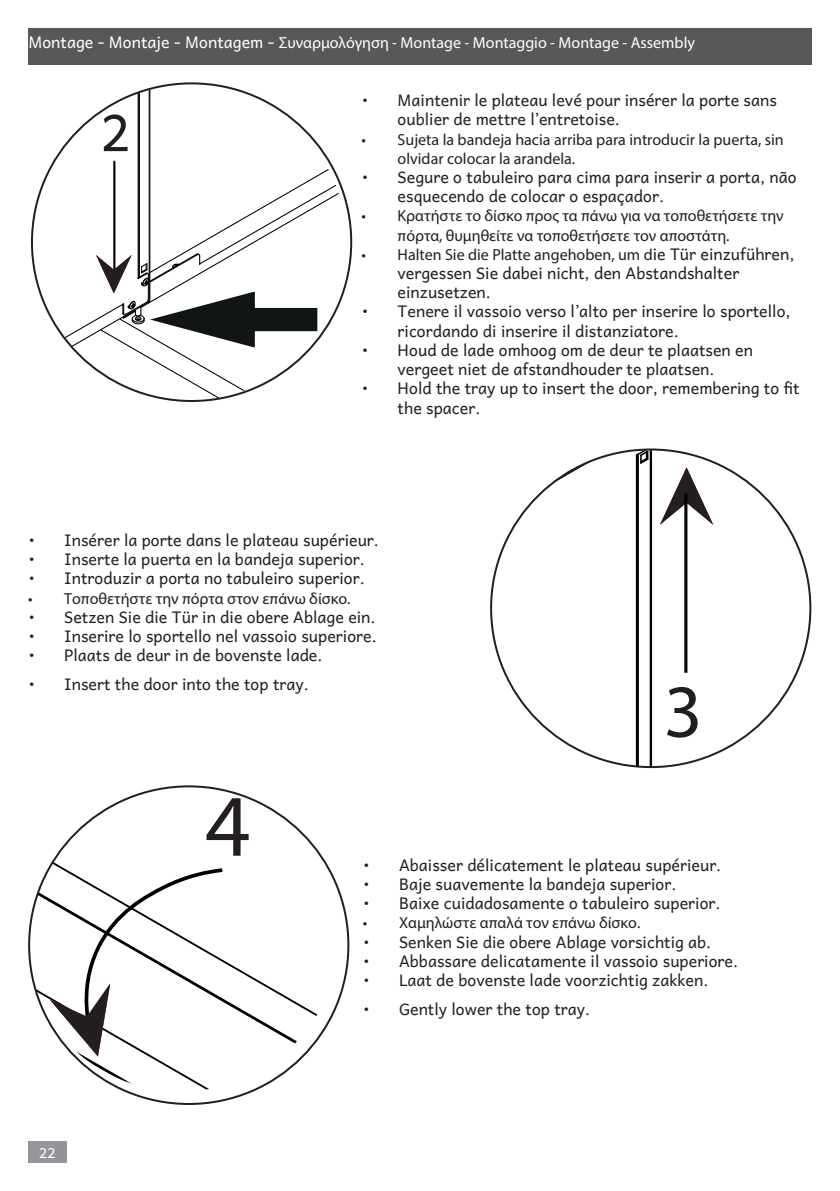
<style>
.page{position:relative;width:840px;height:1191px;background:#fff}
.page>*{position:absolute;margin:0;border:0;box-sizing:border-box;transform-origin:0 0}
.t1{font:88.4px "Myriad Pro";color:#231f20}
.t2{font:75.4px "Myriad Pro";color:#231f20}
.t3{font:50.6px "Andika";color:#231f20}
.t4{font:16px/19.2px "Andika";color:#231f20}
.t5{font:16px/19.2px "Myriad Pro";color:#231f20}
.t6{font:16px "Myriad Pro";color:#fff}
.t7{font:14px "Andika";color:#fff}
.s1{font-family:"Andika"}
.s2{font-family:"Myriad Pro"}
</style>
<div class="page">
<div style="left:28px;top:1141px;width:39px;height:21px;background:#939598"></div>
<div style="left:28px;top:28px;width:783px;height:37px;background:#57585a"></div>
<svg style="left:32px;top:83px;width:314px;height:318px"></svg>
<svg style="left:491px;top:450px;width:310px;height:317px"></svg>
<hr style="left:684px;top:494px;width:3px;height:178px;background:#000001">
<svg style="left:29px;top:786px;width:310px;height:305px"></svg>
<hr style="left:323px;top:1062px;width:2px;height:29px;background:#000001">
<hr style="left:322px;top:1061px;width:2px;height:30px;background:#000001">
<svg style="left:322px;top:1057px;width:17px;height:27px"></svg>
<svg style="left:29px;top:786px;width:37px;height:50px"></svg>
<svg style="left:50px;top:866px;width:176px;height:190px"></svg>
<p class="t6" style="left:28px;top:33px;width:667px"><span class="s1">Montage - Montaje - Montagem -</span> Συναρμολόγηση - Montage - Montaggio - Montage - Assembly</p>
<p class="t3" style="left:101px;top:104px;width:31px">2</p>
<p class="t4" style="left:397px;top:91px;width:380px;text-indent:-36px">• Maintenir le plateau levé pour insérer la porte sans oublier de mettre l’entretoise.</p>
<p class="t5" style="left:397px;top:129px;width:387px;text-indent:-36px">• Sujeta la bandeja hacia arriba para introducir la puerta, sin olvidar colocar la arandela.</p>
<p class="t4" style="left:397px;top:168px;width:400px;text-indent:-36px">• Segure o tabuleiro para cima para inserir a porta, não esquecendo de colocar o espaçador.</p>
<p class="t5" style="left:397px;top:206px;width:387px;text-indent:-36px">• Κρατήστε το δίσκο προς τα πάνω για να τοποθετήσετε την πόρτα, θυμηθείτε να τοποθετήσετε τον αποστάτη.</p>
<p class="t4" style="left:397px;top:245px;width:398px;text-indent:-36px"><span class="s2">• Halten Sie die Platte angehoben, um d</span>ie Tür einzuführen, vergessen Sie dabei nicht, den Abstandshalter einzusetzen.</p>
<p class="t4" style="left:397px;top:302px;width:394px;text-indent:-36px">• Tenere il vassoio verso l’alto per inserire lo sportello, ricordando di inserire il distanziatore.</p>
<p class="t4" style="left:361px;top:341px;width:393px;text-align:center">• Houd de lade omhoog om de deur te plaatsen en vergeet niet de afstandhouder te plaatsen.</p>
<p class="t4" style="left:397px;top:379px;width:403px;text-indent:-36px">• Hold the tray up to insert the door, remembering to fit the spacer.</p>
<p class="t4" style="left:28px;top:531px;width:352px">• Insérer la porte dans le plateau supérieur.</p>
<p class="t4" style="left:28px;top:550px;width:338px">• Inserte la puerta en la bandeja superior.</p>
<p class="t4" style="left:28px;top:569px;width:338px">• Introduzir a porta no tabuleiro superior.</p>
<p class="t5" style="left:28px;top:588px;width:324px">• Τοποθετήστε την πόρτα στον επάνω δίσκο.</p>
<p class="t4" style="left:28px;top:607px;width:349px">• Setzen Sie die Tür in die obere Ablage ein.</p>
<p class="t4" style="left:28px;top:627px;width:350px">• Inserire lo sportello nel vassoio superiore.</p>
<p class="t4" style="left:28px;top:646px;width:296px">• Plaats de deur in de bovenste lade.</p>
<p class="t4" style="left:28px;top:675px;width:282px">• Insert the door into the top tray.</p>
<p class="t1" style="left:205px;top:771px;width:47px">4</p>
<p class="t2" style="left:663px;top:665px;width:40px">3</p>
<p class="t7" style="left:39px;top:1145px;width:18px">22</p>
<p class="t4" style="left:363px;top:855px;width:359px">• Abaisser délicatement le plateau supérieur.</p>
<p class="t4" style="left:363px;top:874px;width:315px">• Baje suavemente la bandeja superior.</p>
<p class="t4" style="left:363px;top:894px;width:359px">• Baixe cuidadosamente o tabuleiro superior.</p>
<p class="t5" style="left:363px;top:913px;width:279px">• Χαμηλώστε απαλά τον επάνω δίσκο.</p>
<p class="t4" style="left:363px;top:932px;width:349px">• Senken Sie die obere Ablage vorsichtig ab.</p>
<p class="t4" style="left:363px;top:951px;width:376px">• Abbassare delicatamente il vassoio superiore.</p>
<p class="t4" style="left:363px;top:970px;width:346px">• Laat de bovenste lade voorzichtig zakken.</p>
<p class="t4" style="left:363px;top:999px;width:228px">• Gently lower the top tray.</p>
</div>
